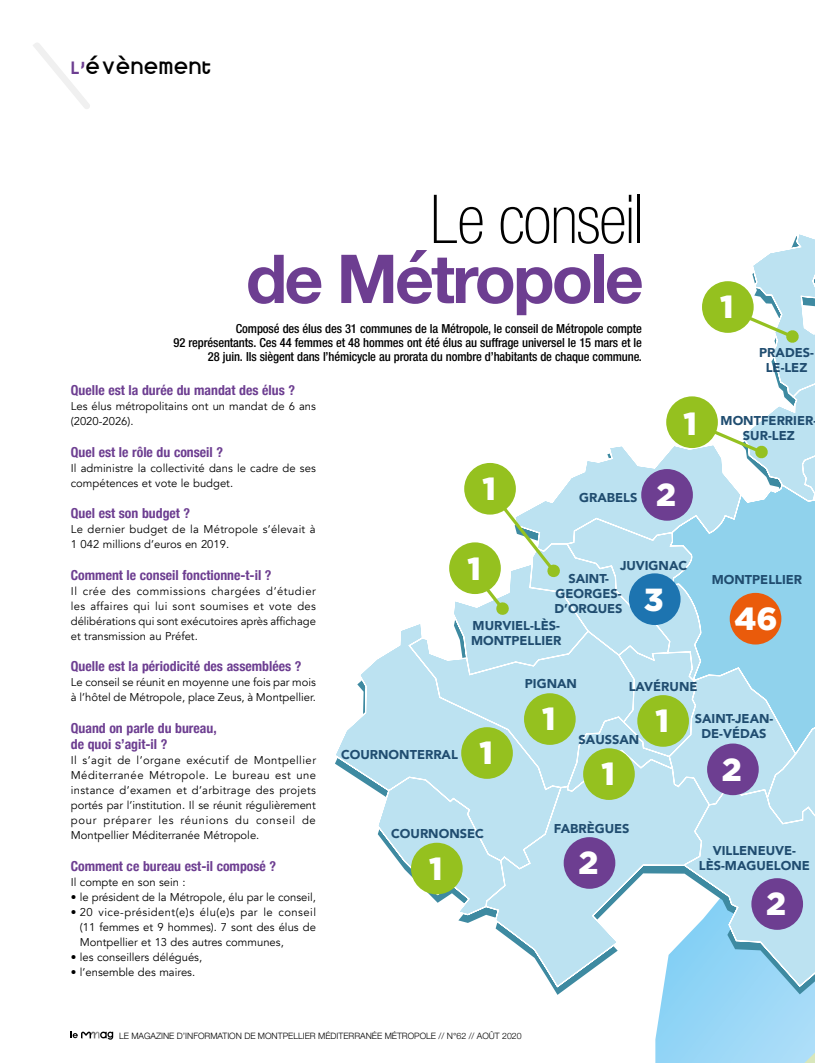
<style>
.page{position:relative;width:815px;height:1063px;background:#fff}
.page>*{position:absolute;margin:0;border:0;box-sizing:border-box;transform-origin:0 0}
.TITRE{font:700 67.5px/60px "Helvetica Neue";letter-spacing:-.04em;color:#6d3e91;text-align:right}
.t1{font:900 32px "Gotham";color:#fff}
.t2{font:20px "Kravitz Extra Thermal";letter-spacing:.07em;color:#000}
.t3{font:700 condensed 13.75px/16.5px "Helvetica Neue";color:#6d3e91}
.t4{font:900 12.75px/15.4px "Avenir";color:#204d70;text-align:center}
.CHAPO{font:500 condensed 12.5px/14.4px "Helvetica Neue LT Std";letter-spacing:-.01em;color:#000;text-align:right}
.TEXTE_COURANT{font:11.25px/15px "Avenir";color:#000}
.TEXTE_COURANT-2{font:11.25px/15px "Avenir";letter-spacing:.02em;color:#000}
.t5{font:300 8.75px "Helvetica Neue";color:#000}
.s1{color:#6d3e91}
.s2{font-family:"Helvetica Neue Thin 3";font-weight:400;color:#000}
</style>
<div class="page">
<svg style="left:655px;top:995px;width:160px;height:68px;background:#9ed8f6"></svg>
<svg style="left:335px;top:234px;width:480px;height:755px"></svg>
<div style="left:411px;top:843px;width:52px;height:51px;background:#95c11f;border-radius:50%"></div>
<div style="left:730px;top:593px;width:51px;height:52px;background:#ea5b0b;border-radius:50%"></div>
<div style="left:564px;top:837px;width:51px;height:52px;background:#6d3e91;border-radius:50%"></div>
<div style="left:641px;top:469px;width:52px;height:52px;background:#6d3e91;border-radius:50%"></div>
<div style="left:707px;top:744px;width:52px;height:51px;background:#6d3e91;border-radius:50%"></div>
<div style="left:751px;top:878px;width:52px;height:52px;background:#6d3e91;border-radius:50%"></div>
<div style="left:461px;top:727px;width:52px;height:52px;background:#95c11f;border-radius:50%"></div>
<div style="left:637px;top:695px;width:52px;height:52px;background:#95c11f;border-radius:50%"></div>
<svg style="left:711px;top:428px;width:58px;height:31px"></svg>
<div style="left:666px;top:396px;width:52px;height:52px;background:#95c11f;border-radius:50%"></div>
<div style="left:449px;top:542px;width:52px;height:52px;background:#95c11f;border-radius:50%"></div>
<div style="left:524px;top:693px;width:52px;height:52px;background:#95c11f;border-radius:50%"></div>
<svg style="left:742px;top:313px;width:58px;height:31px"></svg>
<div style="left:702px;top:281px;width:52px;height:52px;background:#95c11f;border-radius:50%"></div>
<svg style="left:467px;top:491px;width:94px;height:125px"></svg>
<div style="left:464px;top:463px;width:52px;height:52px;background:#95c11f;border-radius:50%"></div>
<div style="left:583px;top:748px;width:52px;height:52px;background:#95c11f;border-radius:50%"></div>
<div style="left:629px;top:573px;width:52px;height:52px;background:#1d74b0;border-radius:50%"></div>
<svg style="left:71px;top:1032px;width:42px;height:8px"></svg>
<svg style="left:33px;top:43px;width:57px;height:66px"></svg>
<h3 class="t2" style="left:71px;top:55px;width:141px"><span class="s1">L’</span>ÉVÈNEMENT</h3>
<p class="TITRE" style="left:246px;top:191px;width:399px"><span class="s2">Le conseil<br></span>de Métropole</p>
<p class="CHAPO" style="left:174px;top:321px;width:470px">Composé des élus des 31 communes de la Métropole, le conseil de Métropole compte<br>92 représentants. Ces 44 femmes et 48 hommes ont été élus au suffrage universel le 15 mars et le<br>28 juin. Ils siègent dans l’hémicycle au prorata du nombre d’habitants de chaque commune.</p>
<p class="t1" style="left:720px;top:285px;width:15px">1</p>
<p class="t4" style="left:759px;top:344px;width:56px">PRADES-<br>LE-LEZ</p>
<p class="t3" style="left:71px;top:381px;width:226px">Quelle est la durée du mandat des élus ?</p>
<p class="TEXTE_COURANT" style="left:71px;top:399px;width:247px">Les élus métropolitains ont un mandat de 6 ans (2020-2026).</p>
<p class="t3" style="left:71px;top:443px;width:154px">Quel est le rôle du conseil ?</p>
<p class="TEXTE_COURANT" style="left:71px;top:461px;width:247px">Il administre la collectivité dans le cadre de ses compétences et vote le budget.</p>
<p class="t3" style="left:71px;top:504px;width:121px">Quel est son budget ?</p>
<p class="TEXTE_COURANT-2" style="left:71px;top:522px;width:246px">Le dernier budget de la Métropole s’élevait à<br>1 042 millions d’euros en 2019.</p>
<p class="t3" style="left:71px;top:566px;width:202px">Comment le conseil fonctionne-t-il ?</p>
<p class="TEXTE_COURANT" style="left:71px;top:584px;width:247px;text-align:justify">Il crée des commissions chargées d’étudier les affaires qui lui sont soumises et vote des délibérations qui sont exécutoires après affichage et transmission au Préfet.</p>
<p class="t3" style="left:71px;top:657px;width:232px">Quelle est la périodicité des assemblées ?</p>
<p class="TEXTE_COURANT" style="left:71px;top:675px;width:247px">Le conseil se réunit en moyenne une fois par mois à l’hôtel de Métropole, place Zeus, à Montpellier.</p>
<p class="t3" style="left:71px;top:719px;width:147px">Quand on parle du bureau, de quoi s’agit-il ?</p>
<p class="TEXTE_COURANT" style="left:71px;top:753px;width:247px;text-align:justify">Il s’agit de l’organe exécutif de Montpellier Méditerranée Métropole. Le bureau est une instance d’examen et d’arbitrage des projets portés par l’institution. Il se réunit régulièrement pour préparer les réunions du conseil de Montpellier Méditerranée Métropole.</p>
<p class="t3" style="left:71px;top:857px;width:207px">Comment ce bureau est-il composé ?</p>
<p class="TEXTE_COURANT" style="left:71px;top:875px;width:116px">Il compte en son sein :</p>
<p class="TEXTE_COURANT" style="left:71px;top:890px;width:247px">• le président de la Métropole, élu par le conseil,</p>
<p class="TEXTE_COURANT" style="left:80px;top:905px;width:238px;text-align:justify;text-indent:-9px">• 20 vice-président(e)s élu(e)s par le conseil (11 femmes et 9 hommes). 7 sont des élus de Montpellier et 13 des autres communes,</p>
<p class="TEXTE_COURANT" style="left:71px;top:950px;width:133px">• les conseillers délégués,</p>
<p class="TEXTE_COURANT" style="left:71px;top:965px;width:126px">• l’ensemble des maires.</p>
<p class="t1" style="left:482px;top:467px;width:15px">1</p>
<p class="t4" style="left:579px;top:489px;width:60px">GRABELS</p>
<p class="t1" style="left:684px;top:401px;width:15px">1</p>
<p class="t1" style="left:656px;top:473px;width:21px">2</p>
<p class="t4" style="left:721px;top:412px;width:94px">MONTFERRIER<br>SUR-LEZ</p>
<p class="t1" style="left:467px;top:546px;width:15px">1</p>
<p class="t4" style="left:620px;top:558px;width:69px">JUVIGNAC</p>
<p class="t4" style="left:555px;top:570px;width:70px">SAINT-<br>GEORGES-<br>D’ORQUES</p>
<p class="t1" style="left:644px;top:577px;width:21px">3</p>
<p class="t4" style="left:471px;top:618px;width:92px;text-align:left">MURVIEL-LÈS-<br>MONTPELLIER</p>
<p class="t4" style="left:712px;top:572px;width:92px">MONTPELLIER</p>
<p class="t1" style="left:734px;top:597px;width:45px">46</p>
<p class="t4" style="left:341px;top:746px;width:118px">COURNONTERRAL</p>
<p class="t1" style="left:479px;top:731px;width:15px">1</p>
<p class="t4" style="left:525px;top:675px;width:54px">PIGNAN</p>
<p class="t4" style="left:629px;top:679px;width:70px">LAVÉRUNE</p>
<p class="t1" style="left:542px;top:697px;width:15px">1</p>
<p class="t4" style="left:579px;top:731px;width:62px">SAUSSAN</p>
<p class="t1" style="left:601px;top:752px;width:15px">1</p>
<p class="t1" style="left:656px;top:699px;width:15px">1</p>
<p class="t4" style="left:695px;top:710px;width:80px">SAINT-JEAN-<br>DE-VÉDAS</p>
<p class="t1" style="left:722px;top:747px;width:21px">2</p>
<p class="t4" style="left:391px;top:825px;width:94px">COURNONSEC</p>
<p class="t1" style="left:429px;top:847px;width:15px">1</p>
<p class="t4" style="left:554px;top:820px;width:77px">FABRÈGUES</p>
<p class="t1" style="left:579px;top:841px;width:21px">2</p>
<p class="t4" style="left:699px;top:843px;width:112px">VILLENEUVE-<br>LÈS-MAGUELONE</p>
<p class="t1" style="left:766px;top:882px;width:21px">2</p>
<p class="t5" style="left:119px;top:1029px;width:404px">LE MAGAZINE D’INFORMATION DE MONTPELLIER MÉDITERRANÉE MÉTROPOLE // N°62 // AOÛT 2020</p>
</div>
